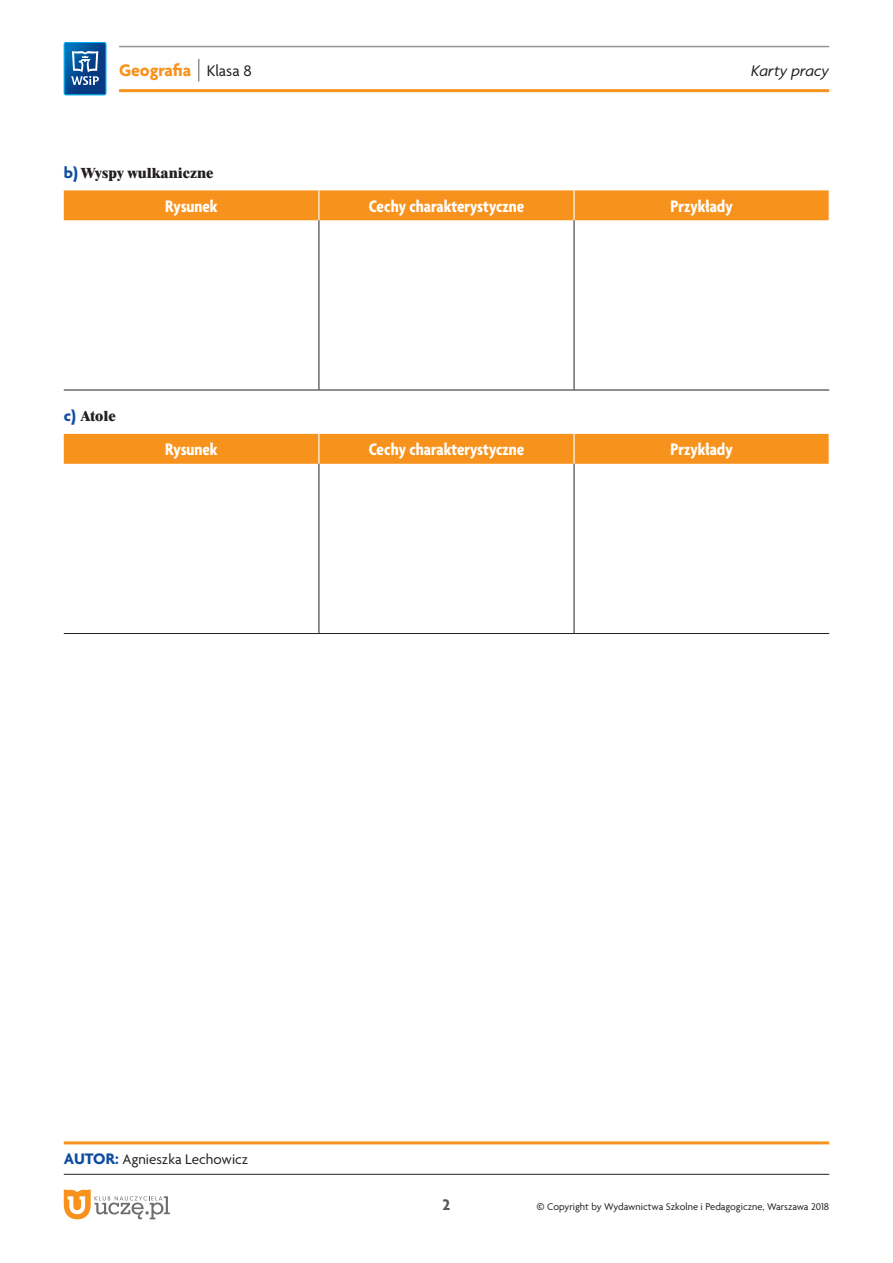
<style>
.page{position:relative;width:893px;height:1263px;background:#fff}
.page>*{position:absolute;margin:0;border:0;box-sizing:border-box;transform-origin:0 0}
.t1{font:700 condensed 18px "Agenda Pl";color:#fff}
.t2{font:700 18px "Agenda Pl";color:#f7931d}
.t3{font:italic 16.5px "Agenda Pl";color:#231f20}
.t4{font:700 16.5px "Agenda Pl";color:#57585a}
.t5{font:15px "Dutch 801 X Bd EU";color:#231f20}
.t6{font:15px "Agenda Pl";color:#231f20}
.t7{font:10.5px "Agenda Pl";color:#231f20}
.s1{font-weight:100;font-size:24px;color:#231f20}
.s2{font-weight:400;font-size:16.5px;color:#231f20}
.s3{font-family:"Agenda Pl";font-weight:700;font-size:16.5px;color:#0d4da1}
.s4{font-weight:700;font-size:16.5px;color:#0d4da1}
.s5{font-size:13.5px}
</style>
<div class="page">
<hr style="left:64px;top:1141px;width:765px;height:3px;background:#f7931d">
<hr style="left:64px;top:1174px;width:765px;height:1px;background:#231f20">
<svg style="left:64px;top:42px;width:42px;height:53px;background:#296ba8"></svg>
<svg style="left:64px;top:1189px;width:106px;height:30px"></svg>
<hr style="left:119px;top:46px;width:710px;height:1px;background:#939598">
<hr style="left:119px;top:89px;width:710px;height:3px;background:#f7931d">
<div style="left:64px;top:190px;width:765px;height:30px;background:#f7931d"></div>
<hr style="left:318px;top:190px;width:1px;height:30px;background:#fff">
<hr style="left:573px;top:190px;width:2px;height:30px;background:#fff">
<hr style="left:319px;top:220px;width:1px;height:170px;background:#231f20">
<hr style="left:574px;top:220px;width:1px;height:170px;background:#231f20">
<hr style="left:64px;top:390px;width:255px;height:1px;background:#231f20">
<hr style="left:319px;top:390px;width:255px;height:1px;background:#231f20">
<hr style="left:574px;top:390px;width:255px;height:1px;background:#231f20">
<div style="left:64px;top:434px;width:765px;height:30px;background:#f7931d"></div>
<hr style="left:318px;top:434px;width:1px;height:30px;background:#fff">
<hr style="left:573px;top:434px;width:2px;height:30px;background:#fff">
<hr style="left:319px;top:464px;width:1px;height:169px;background:#231f20">
<hr style="left:574px;top:464px;width:1px;height:169px;background:#231f20">
<hr style="left:64px;top:633px;width:255px;height:1px;background:#231f20">
<hr style="left:319px;top:633px;width:255px;height:1px;background:#231f20">
<hr style="left:574px;top:633px;width:255px;height:1px;background:#231f20">
<p class="t2" style="left:119px;top:59px;width:134px">Geografia <span class="s1">|</span> <span class="s2">Klasa 8</span></p>
<p class="t3" style="left:751px;top:61px;width:80px">Karty pracy</p>
<p class="t5" style="left:64px;top:163px;width:151px"><span class="s3">b)</span> Wyspy wulkaniczne</p>
<p class="t1" style="left:165px;top:195px;width:54px">Rysunek</p>
<p class="t1" style="left:369px;top:195px;width:157px">Cechy charakterystyczne</p>
<p class="t1" style="left:670px;top:195px;width:64px">Przykłady</p>
<p class="t5" style="left:64px;top:407px;width:54px"><span class="s3">c)</span> Atole</p>
<p class="t1" style="left:165px;top:439px;width:54px">Rysunek</p>
<p class="t1" style="left:369px;top:439px;width:157px">Cechy charakterystyczne</p>
<p class="t1" style="left:670px;top:439px;width:64px">Przykłady</p>
<p class="t6" style="left:64px;top:1150px;width:186px"><span class="s4">AUTOR:</span> Agnieszka Lechowicz</p>
<p class="t4" style="left:443px;top:1194px;width:9px">2</p>
<p class="t7" style="left:536px;top:1200px;width:294px"><span class="s5">©</span> Copyright by Wydawnictwa Szkolne i Pedagogiczne, Warszawa 2018</p>
</div>
